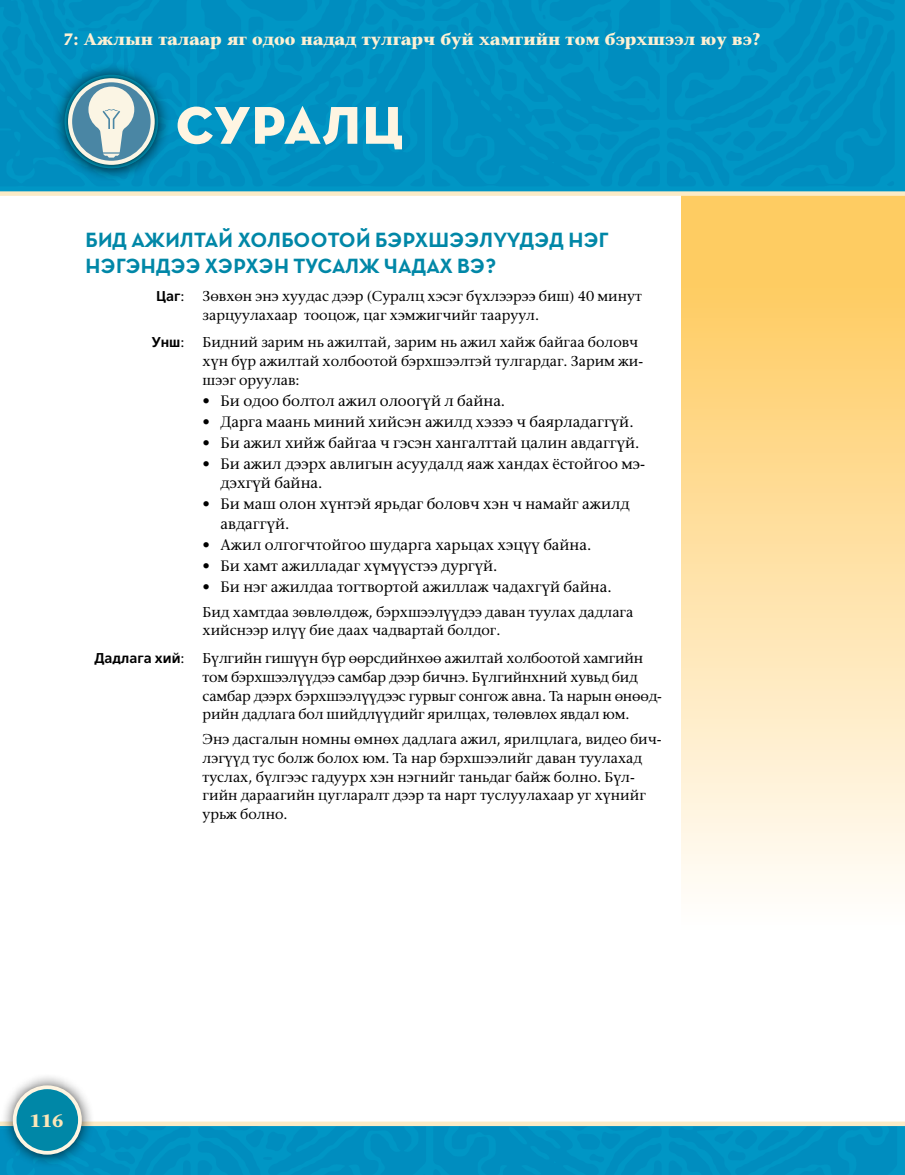
<style>
.page{position:relative;width:905px;height:1175px;background:#fff}
.page>*{position:absolute;margin:0;border:0;box-sizing:border-box;transform-origin:0 0}
.CHAP_title{font:54px "Neutralds Lat Titling Display";letter-spacing:.025em;color:#fef5e2}
.LISTdef-1_title{font:700 21px/25.5px "Neutralds Lat";letter-spacing:.02em;color:#0087a7}
.t1{font:700 18px "Stone Seriflds Lat";color:#fbe6b8}
.t2{font:700 16.5px "Stone Seriflds Lat";color:#fdf0d3}
.DEF-LISTbullet-2_par{font:500 15px/19.5px "Stone Seriflds Lat";color:#000}
.LISTdef-1_para_first{font:500 14.25px/18.8px "Stone Seriflds Lat";letter-spacing:-.01em;color:#000}
.LISTdef-1_para{font:500 14.25px/18.8px "Stone Seriflds Lat";color:#000}
.LISTdef-1_para_first-2{font:700 14.25px "Frutigerlds Lat";color:#000}
.s1{font-family:"Stone Seriflds Lat";font-weight:500}
</style>
<div class="page">
<svg style="left:681px;top:196px;width:223px;height:693px;background:#fee0a2"></svg>
<img style="left:0;top:1126px;width:904px;height:48px">
<div style="left:0;top:1121px;width:904px;height:5px;background:#fcebc6"></div>
<div style="left:0;top:1072px;width:95px;height:95px;background:#000;opacity:.75"></div>
<div style="left:15px;top:1087px;width:65px;height:65px;background:#0087a7;border-radius:50%"></div>
<div style="left:13px;top:1085px;width:69px;height:69px;border:4px solid #fef5e2;border-radius:50%"></div>
<img style="left:0;top:0;width:904px;height:191px">
<div style="left:0;top:191px;width:904px;height:5px;background:#fcebc6"></div>
<div style="left:52px;top:61px;width:119px;height:120px;background:#000;opacity:.75"></div>
<img style="left:64px;top:75px;width:94px;height:93px">
<svg style="left:68px;top:78px;width:87px;height:87px;background:#82aeba"></svg>
<p class="t2" style="left:63px;top:25px;width:699px">7: Ажлын талаар яг одоо надад тулгарч буй хамгийн том бэрхшээл юу вэ?</p>
<p class="CHAP_title" style="left:176px;top:82px;width:229px">СУРАЛЦ</p>
<p class="LISTdef-1_title" style="left:86px;top:227px;width:524px">БИД АЖИЛТАЙ ХОЛБООТОЙ БЭРХШЭЭЛҮҮДЭД НЭГ<br>НЭГЭНДЭЭ ХЭРХЭН ТУСАЛЖ ЧАДАХ ВЭ?</p>
<p class="LISTdef-1_para_first-2" style="left:156px;top:285px;width:30px">Цаг<span class="s1">:</span></p>
<p class="LISTdef-1_para_first" style="left:202px;top:286px;width:441px">Зөвхөн энэ хуудас дээр (Суралц хэсэг бүхлээрээ биш) 40 минут зарцуулахаар тооцож, цаг хэмжигчийг тааруул.</p>
<p class="LISTdef-1_para_first-2" style="left:152px;top:331px;width:34px">Унш<span class="s1">:</span></p>
<p class="LISTdef-1_para_first" style="left:202px;top:333px;width:442px">Бидний зарим нь ажилтай, зарим нь ажил хайж байгаа боловч хүн бүр ажилтай холбоотой бэрхшээлтэй тулгардаг. Зарим жи&shy;шээг оруулав:</p>
<p class="DEF-LISTbullet-2_par" style="left:202px;top:391px;width:304px">• Би одоо болтол ажил олоогүй л байна.</p>
<p class="DEF-LISTbullet-2_par" style="left:202px;top:412px;width:432px">• Дарга маань миний хийсэн ажилд хэзээ ч баярладаггүй.</p>
<p class="DEF-LISTbullet-2_par" style="left:202px;top:433px;width:438px">• Би ажил хийж байгаа ч гэсэн хангалттай цалин авдаггүй.</p>
<p class="DEF-LISTbullet-2_par" style="left:220px;top:454px;width:426px;text-indent:-18px">• Би ажил дээрх авлигын асуудалд яаж хандах ёстойгоо мэ&shy;дэхгүй байна.</p>
<p class="DEF-LISTbullet-2_par" style="left:220px;top:494px;width:410px;text-indent:-18px">• Би маш олон хүнтэй ярьдаг боловч хэн ч намайг ажилд авдаггүй.</p>
<p class="DEF-LISTbullet-2_par" style="left:202px;top:535px;width:390px">• Ажил олгогчтойгоо шударга харьцах хэцүү байна.</p>
<p class="DEF-LISTbullet-2_par" style="left:202px;top:556px;width:296px">• Би хамт ажилладаг хүмүүстээ дургүй.</p>
<p class="DEF-LISTbullet-2_par" style="left:202px;top:577px;width:410px">• Би нэг ажилдаа тогтвортой ажиллаж чадахгүй байна.</p>
<p class="LISTdef-1_para" style="left:202px;top:602px;width:432px">Бид хамтдаа зөвлөлдөж, бэрхшээлүүдээ даван туулах дадлага хийснээр илүү бие даах чадвартай болдог.</p>
<p class="LISTdef-1_para_first-2" style="left:94px;top:647px;width:92px">Дадлага хий<span class="s1">:</span></p>
<p class="LISTdef-1_para_first" style="left:202px;top:649px;width:461px">Бүлгийн гишүүн бүр өөрсдийнхөө ажилтай холбоотой хамгийн том бэрхшээлүүдээ самбар дээр бичнэ. Бүлгийнхний хувьд бид самбар дээрх бэрхшээлүүдээс гурвыг сонгож авна. Та нарын өнөөд&shy;рийн дадлага бол шийдлүүдийг ярилцах, төлөвлөх явдал юм.</p>
<p class="LISTdef-1_para" style="left:202px;top:730px;width:460px">Энэ дасгалын номны өмнөх дадлага ажил, ярилцлага, видео бич&shy;лэгүүд тус болж болох юм. Та нар бэрхшээлийг даван туулахад туслах, бүлгээс гадуурх хэн нэгнийг таньдаг байж болно. Бүл&shy;гийн дараагийн цугларалт дээр та нарт туслуулахаар уг хүнийг урьж болно.</p>
<p class="t1" style="left:29px;top:1105px;width:36px">116</p>
</div>
